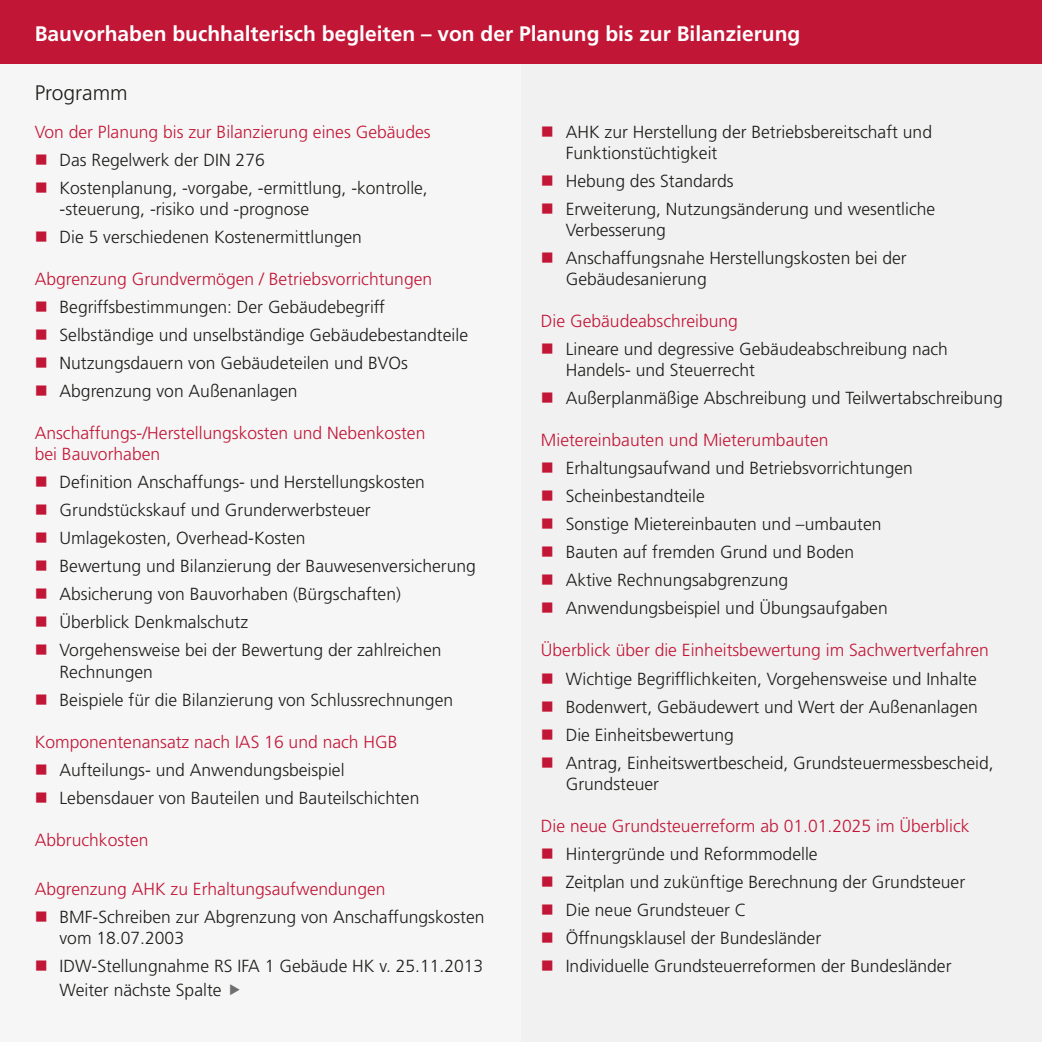
<style>
.page{position:relative;width:1042px;height:1042px;background:#fff}
.page>*{position:absolute;margin:0;border:0;box-sizing:border-box;transform-origin:0 0}
.t1{font:700 21px "Frutiger LT Pro";color:#fff}
.t2{font:300 21px "Frutiger LT Pro";color:#1d1d1b}
.t3{font:300 17.5px/28px "Frutiger LT Pro";color:#1d1d1b}
.t4{font:300 17.5px/21px "Frutiger LT Pro";color:#c21636}
</style>
<div class="page">
<div style="left:0;top:0;width:1042px;height:65px;background:#c21636"></div>
<div style="left:521px;top:65px;width:521px;height:977px;background:#f1f1f1"></div>
<div style="left:0;top:65px;width:521px;height:977px;background:#f6f6f6"></div>
<p class="t1" style="left:35px;top:25px;width:767px">Bauvorhaben buchhalterisch begleiten – von der Planung bis zur Bilanzierung</p>
<p class="t2" style="left:35px;top:84px;width:94px">Programm</p>
<p class="t4" style="left:35px;top:123px;width:397px">Von der Planung bis zur Bilanzierung eines Gebäudes</p>
<p class="t3" style="left:60px;top:148px;width:370px">Das Regelwerk der DIN 276<br>Kostenplanung, -vorgabe, -ermittlung, -kontrolle,</p>
<p class="t3" style="left:60px;top:197px;width:304px">-steuerung, -risiko und -prognose<br>Die 5 verschiedenen Kostenermittlungen</p>
<p class="t4" style="left:35px;top:270px;width:399px">Abgrenzung Grundvermögen / Betriebsvorrichtungen</p>
<p class="t3" style="left:60px;top:295px;width:410px">Begriffsbestimmungen: Der Gebäudebegriff Selbständige und unselbständige Gebäudebestandteile Nutzungsdauern von Gebäudeteilen und BVOs Abgrenzung von Außenanlagen</p>
<p class="t4" style="left:35px;top:424px;width:392px">Anschaffungs-/Herstellungskosten und Nebenkosten bei Bauvorhaben</p>
<p class="t3" style="left:60px;top:470px;width:418px">Definition Anschaffungs- und Herstellungskosten Grundstückskauf und Grunderwerbsteuer Umlagekosten, Overhead-Kosten<br>Bewertung und Bilanzierung der Bauwesenversicherung Absicherung von Bauvorhaben (Bürgschaften)<br>Überblick Denkmalschutz<br>Vorgehensweise bei der Bewertung der zahlreichen</p>
<p class="t3" style="left:60px;top:659px;width:395px">Rechnungen<br>Beispiele für die Bilanzierung von Schlussrechnungen</p>
<p class="t4" style="left:35px;top:732px;width:364px">Komponentenansatz nach IAS 16 und nach HGB</p>
<p class="t3" style="left:60px;top:757px;width:361px">Aufteilungs- und Anwendungsbeispiel<br>Lebensdauer von Bauteilen und Bauteilschichten</p>
<p class="t4" style="left:35px;top:830px;width:115px">Abbruchkosten</p>
<p class="t4" style="left:35px;top:879px;width:352px">Abgrenzung AHK zu Erhaltungsaufwendungen</p>
<p class="t3" style="left:60px;top:907px;width:426px;line-height:21px">BMF-Schreiben zur Abgrenzung von Anschaffungskosten vom 18.07.2003</p>
<p class="t3" style="left:60px;top:953px;width:425px">IDW-Stellungnahme RS IFA 1 Gebäude HK v. 25.11.2013</p>
<p class="t3" style="left:60px;top:977px;width:164px">Weiter nächste Spalte</p>
<p class="t3" style="left:566px;top:123px;width:368px;line-height:21px">AHK zur Herstellung der Betriebsbereitschaft und<br>Funktionstüchtigkeit</p>
<p class="t3" style="left:566px;top:169px;width:371px">Hebung des Standards<br>Erweiterung, Nutzungsänderung und wesentliche</p>
<p class="t3" style="left:566px;top:218px;width:343px">Verbesserung<br>Anschaffungsnahe Herstellungskosten bei der</p>
<p class="t3" style="left:566px;top:267px;width:143px">Gebäudesanierung</p>
<p class="t4" style="left:541px;top:312px;width:199px">Die Gebäudeabschreibung</p>
<p class="t3" style="left:566px;top:340px;width:384px;line-height:21px">Lineare und degressive Gebäudeabschreibung nach<br>Handels- und Steuerrecht</p>
<p class="t3" style="left:566px;top:386px;width:438px">Außerplanmäßige Abschreibung und Teilwertabschreibung</p>
<p class="t4" style="left:541px;top:431px;width:289px">Mietereinbauten und Mieterumbauten</p>
<p class="t3" style="left:566px;top:456px;width:349px">Erhaltungsaufwand und Betriebsvorrichtungen Scheinbestandteile<br>Sonstige Mietereinbauten und –umbauten Bauten auf fremden Grund und Boden<br>Aktive Rechnungsabgrenzung Anwendungsbeispiel und Übungsaufgaben</p>
<p class="t4" style="left:541px;top:641px;width:449px">Überblick über die Einheitsbewertung im Sachwertverfahren</p>
<p class="t3" style="left:566px;top:666px;width:429px">Wichtige Begrifflichkeiten, Vorgehensweise und Inhalte Bodenwert, Gebäudewert und Wert der Außenanlagen Die Einheitsbewertung<br>Antrag, Einheitswertbescheid, Grundsteuermessbescheid,</p>
<p class="t3" style="left:566px;top:771px;width:95px">Grundsteuer</p>
<p class="t4" style="left:541px;top:816px;width:430px">Die neue Grundsteuerreform ab 01.01.2025 im Überblick</p>
<p class="t3" style="left:566px;top:841px;width:401px">Hintergründe und Reformmodelle<br>Zeitplan und zukünftige Berechnung der Grundsteuer Die neue Grundsteuer C<br>Öffnungsklausel der Bundesländer<br>Individuelle Grundsteuerreformen der Bundesländer</p>
</div>
